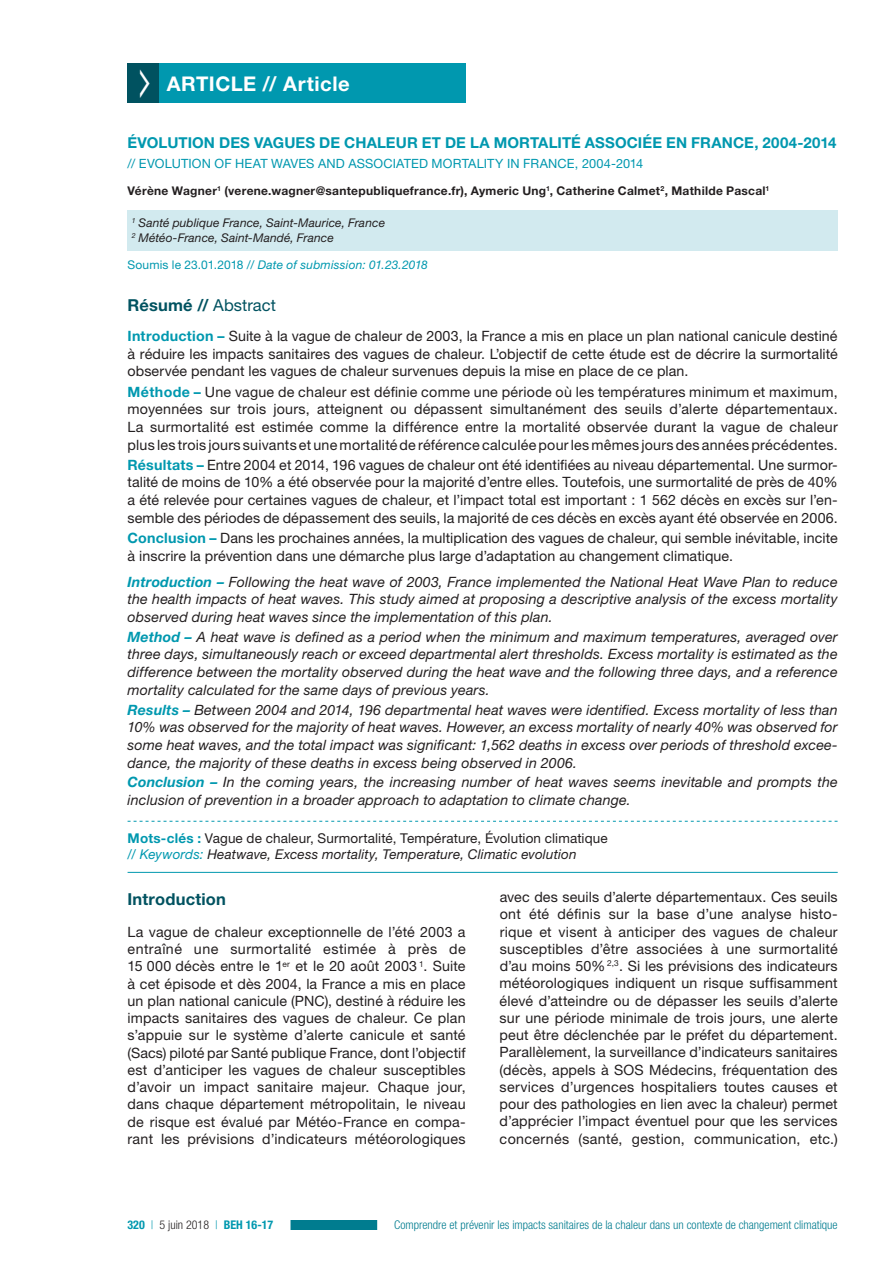
<style>
.page{position:relative;width:893px;height:1263px;background:#fff}
.page>*{position:absolute;margin:0;border:0;box-sizing:border-box;transform-origin:0 0}
.t1{font:700 20.25px "Helvetica Neue LT Std";letter-spacing:.025em;color:#fff}
.t2{font:700 16.5px "Helvetica Neue LT Std";letter-spacing:.01em;color:#005260}
.t3{font:700 15px "Helvetica Neue LT Std";letter-spacing:.005em;color:#0098af}
.t4{font:14.25px/17.2px "Helvetica Neue LT Std";letter-spacing:.01em;color:#231f20;text-align:justify}
.t5{font:italic 14.25px/17.7px "Helvetica Neue LT Std";letter-spacing:.01em;color:#231f20;text-align:justify}
.t6{font:13.5px/16.4px "Helvetica Neue LT Std";letter-spacing:.01em;color:#231f20}
.t7{font:12.75px "Helvetica Neue LT Std";letter-spacing:.01em;color:#0098af}
.t8{font:700 12px "Helvetica Neue LT Std";letter-spacing:.025em;color:#231f20}
.t9{font:300 condensed 12px "Helvetica Neue LT Std";color:#007c8f}
.t10{font:italic 12px/15px "Helvetica Neue LT Std";letter-spacing:.01em;color:#231f20}
.t11{font:italic 12px "Helvetica Neue LT Std";letter-spacing:.015em;color:#0098af}
.t12{font:700 condensed 12px "Helvetica Neue LT Std";color:#0098af}
.s1{font-style:normal}
.s2{font-weight:400}
.s3{font-weight:700;color:#0098af}
.s4{font-style:italic;color:#0098af}
.s5{font-style:italic}
.s6{font-weight:300}
.s7{font-weight:300;color:#231f20}
</style>
<div class="page">
<div style="left:242px;top:1221px;width:596px;height:9px;background:#007c8f"></div>
<div style="left:110px;top:1219px;width:180px;height:12px;background:#fff"></div>
<div style="left:377px;top:1218px;width:478px;height:13px;background:#fff"></div>
<div style="left:159px;top:64px;width:307px;height:39px;background:#0098af"></div>
<div style="left:128px;top:210px;width:710px;height:40px;background:#d2eaef"></div>
<svg style="left:128px;top:821px;width:710px;height:1px"></svg>
<hr style="left:128px;top:872px;width:710px;height:1px;background:#0098af">
<div style="left:128px;top:64px;width:31px;height:39px;background:#005260"></div>
<h1 class="t1" style="left:167px;top:71px;width:184px">ARTICLE // Article</h1>
<p class="t3" style="left:128px;top:133px;width:710px">ÉVOLUTION DES VAGUES DE CHALEUR ET DE LA MORTALITÉ ASSOCIÉE EN FRANCE, 2004-2014</p>
<p class="t7" style="left:128px;top:156px;width:517px">// EVOLUTION OF HEAT WAVES AND ASSOCIATED MORTALITY IN FRANCE, 2004-2014</p>
<p class="t8" style="left:128px;top:183px;width:643px">Vérène Wagner<sup>1</sup> (verene.wagner@santepubliquefrance.fr), Aymeric Ung<sup>1</sup>, Catherine Calmet<sup>2</sup>, Mathilde Pascal<sup>1</sup></p>
<p class="t10" style="left:132px;top:215px;width:255px"><sup>1</sup> Santé publique France, Saint-Maurice, France<br><sup>2</sup> Météo-France, Saint-Mandé, France</p>
<p class="t11" style="left:128px;top:257px;width:302px"><span class="s1">Soumis le 23.01.2018 //</span> Date of submission: 01.23.2018</p>
<p class="t2" style="left:128px;top:294px;width:150px">Résumé // <span class="s2">Abstract</span></p>
<p class="t4" style="left:128px;top:327px;width:712px;line-height:17.7px"><span class="s3">Introduction –</span> Suite à la vague de chaleur de 2003, la France a mis en place un plan national canicule destiné à réduire les impacts sanitaires des vagues de chaleur. L’objectif de cette étude est de décrire la surmortalité observée pendant les vagues de chaleur survenues depuis la mise en place de ce plan.</p>
<p class="t4" style="left:128px;top:382px;width:712px;line-height:17.7px"><span class="s3">Méthode –</span> Une vague de chaleur est définie comme une période où les températures minimum et maximum, moyennées sur trois jours, atteignent ou dépassent simultanément des seuils d’alerte départementaux.<br>La surmortalité est estimée comme la différence entre la mortalité observée durant la vague de chaleur plus les trois jours suivants et une mortalité de référence calculée pour les mêmes jours des années précédentes.</p>
<p class="t4" style="left:128px;top:456px;width:712px;line-height:17.7px"><span class="s3">Résultats –</span> Entre 2004 et 2014, 196 vagues de chaleur ont été identifiées au niveau départemental. Une surmor&shy;talité de moins de 10% a été observée pour la majorité d’entre elles. Toutefois, une surmortalité de près de 40% a été relevée pour certaines vagues de chaleur, et l’impact total est important : 1 562 décès en excès sur l’en&shy;semble des périodes de dépassement des seuils, la majorité de ces décès en excès ayant été observée en 2006.</p>
<p class="t4" style="left:128px;top:529px;width:712px;line-height:17.7px"><span class="s3">Conclusion –</span> Dans les prochaines années, la multiplication des vagues de chaleur, qui semble inévitable, incite à inscrire la prévention dans une démarche plus large d’adaptation au changement climatique.</p>
<p class="t5" style="left:128px;top:573px;width:712px"><span class="s3">Introduction –</span> Following the heat wave of 2003, France implemented the National Heat Wave Plan to reduce the health impacts of heat waves. This study aimed at proposing a descriptive analysis of the excess mortality observed during heat waves since the implementation of this plan.</p>
<p class="t5" style="left:128px;top:628px;width:712px"><span class="s3">Method –</span> A heat wave is defined as a period when the minimum and maximum temperatures, averaged over three days, simultaneously reach or exceed departmental alert thresholds. Excess mortality is estimated as the difference between the mortality observed during the heat wave and the following three days, and a reference mortality calculated for the same days of previous years.</p>
<p class="t5" style="left:128px;top:700px;width:712px"><span class="s3">Results –</span> Between 2004 and 2014, 196 departmental heat waves were identified. Excess mortality of less than 10% was observed for the majority of heat waves. However, an excess mortality of nearly 40% was observed for some heat waves, and the total impact was significant: 1,562 deaths in excess over periods of threshold excee&shy;dance, the majority of these deaths in excess being observed in 2006.</p>
<p class="t5" style="left:128px;top:773px;width:712px"><span class="s3">Conclusion –</span> In the coming years, the increasing number of heat waves seems inevitable and prompts the inclusion of prevention in a broader approach to adaptation to climate change.</p>
<p class="t6" style="left:128px;top:830px;width:482px"><span class="s3">Mots-clés :</span> Vague de chaleur, Surmortalité, Température, Évolution climatique <span class="s4">// Keywords:</span> <span class="s5">Heatwave, Excess mortality, Temperature, Climatic evolution</span></p>
<p class="t2" style="left:128px;top:889px;width:100px">Introduction</p>
<p class="t4" style="left:128px;top:923px;width:340px">La vague de chaleur exceptionnelle de l’été 2003 a entraîné une surmortalité estimée à près de 15 000 décès entre le 1<sup>er</sup> et le 20 août 2003 <sup>1</sup>. Suite à cet épisode et dès 2004, la France a mis en place un plan national canicule (PNC), destiné à réduire les impacts sanitaires des vagues de chaleur. Ce plan s’appuie sur le système d’alerte canicule et santé (Sacs) piloté par Santé publique France, dont l’objectif est d’anticiper les vagues de chaleur susceptibles d’avoir un impact sanitaire majeur. Chaque jour, dans chaque département métropolitain, le niveau de risque est évalué par Météo-France en compa&shy;rant les prévisions d’indicateurs météorologiques</p>
<p class="t4" style="left:500px;top:888px;width:340px">avec des seuils d’alerte départementaux. Ces seuils ont été définis sur la base d’une analyse histo&shy;rique et visent à anticiper des vagues de chaleur susceptibles d’être associées à une surmortalité d’au moins 50% <sup>2,3</sup>. Si les prévisions des indicateurs météorologiques indiquent un risque suffisamment élevé d’atteindre ou de dépasser les seuils d’alerte sur une période minimale de trois jours, une alerte peut être déclenchée par le préfet du département.<br>Parallèlement, la surveillance d’indicateurs sanitaires (décès, appels à SOS Médecins, fréquentation des services d’urgences hospitaliers toutes causes et pour des pathologies en lien avec la chaleur) permet d’apprécier l’impact éventuel pour que les services concernés (santé, gestion, communication, etc.)</p>
<p class="t12" style="left:128px;top:1217px;width:147px">320 <span class="s6">|</span> <span class="s7">5 juin 2018</span> <span class="s6">|</span> BEH 16-17</p>
<p class="t9" style="left:394px;top:1218px;width:445px">Comprendre et prévenir les impacts sanitaires de la chaleur dans un contexte de changement climatique</p>
</div>
